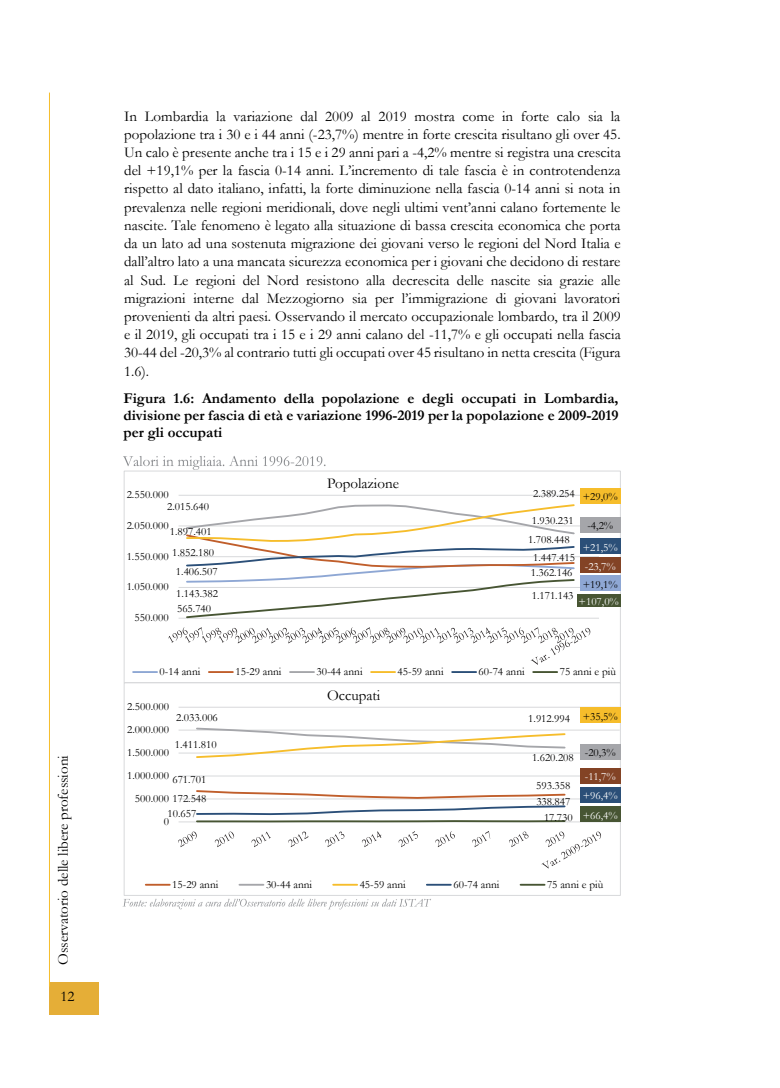
<style>
.page{position:relative;width:780px;height:1088px;background:#fff}
.page>*{position:absolute;margin:0;border:0;box-sizing:border-box;transform-origin:0 0}
.t1{font:15px/18.2px "Garamond";color:#000;text-align:justify}
.t2{font:700 15px/16.9px "Garamond";color:#000;text-align:justify}
.t3{font:11.25px "Garamond";color:#000}
.t4{font:11.25px "Garamond";color:#fff}
</style>
<div class="page">
<div style="left:49px;top:982px;width:50px;height:33px;background:#e5ae37"></div>
<hr style="left:49px;top:93px;width:1px;height:893px;background:#f6bd2b">
<img style="left:122px;top:893px;width:309px;height:17px">
<img style="left:123px;top:455px;width:218px;height:41px">
<div style="left:124px;top:471px;width:496px;height:212px;background:#fff"></div>
<hr style="left:178px;top:587px;width:421px;height:1px;background:#d8d9db">
<hr style="left:178px;top:556px;width:421px;height:1px;background:#d8d9db">
<hr style="left:178px;top:525px;width:421px;height:1px;background:#d8d9db">
<hr style="left:178px;top:495px;width:421px;height:1px;background:#d8d9db">
<hr style="left:178px;top:618px;width:421px;height:1px;background:#d8d9db">
<svg style="left:185px;top:504px;width:391px;height:115px"></svg>
<svg style="left:168px;top:627px;width:422px;height:38px"></svg>
<hr style="left:133px;top:671px;width:24px;height:2px;background:#8ea7d4">
<hr style="left:209px;top:671px;width:24px;height:2px;background:#c05e2b">
<hr style="left:290px;top:671px;width:24px;height:2px;background:#a5a6aa">
<hr style="left:371px;top:671px;width:24px;height:2px;background:#f6bd2b">
<hr style="left:452px;top:671px;width:24px;height:2px;background:#2b4f78">
<hr style="left:533px;top:671px;width:24px;height:2px;background:#475533">
<div style="left:124px;top:471px;width:496px;height:212px;border:1px solid #d8d9db"></div>
<div style="left:580px;top:488px;width:40px;height:16px;background:#f6bd2b"></div>
<div style="left:580px;top:539px;width:40px;height:15px;background:#2b4f78"></div>
<div style="left:580px;top:517px;width:40px;height:16px;background:#a5a6aa"></div>
<div style="left:577px;top:594px;width:43px;height:13px;background:#475533"></div>
<div style="left:580px;top:557px;width:40px;height:16px;background:#834325"></div>
<div style="left:580px;top:575px;width:40px;height:16px;background:#8ea7d4"></div>
<div style="left:124px;top:683px;width:496px;height:212px;background:#fff"></div>
<hr style="left:178px;top:798px;width:441px;height:1px;background:#d8d9db">
<hr style="left:178px;top:775px;width:441px;height:1px;background:#d8d9db">
<hr style="left:178px;top:753px;width:441px;height:1px;background:#d8d9db">
<hr style="left:178px;top:730px;width:441px;height:1px;background:#d8d9db">
<hr style="left:178px;top:707px;width:441px;height:1px;background:#d8d9db">
<hr style="left:178px;top:821px;width:441px;height:1px;background:#d8d9db">
<svg style="left:195px;top:727px;width:371px;height:31px"></svg>
<svg style="left:195px;top:790px;width:371px;height:33px"></svg>
<svg style="left:178px;top:832px;width:19px;height:15px"></svg>
<svg style="left:215px;top:832px;width:19px;height:15px"></svg>
<svg style="left:251px;top:832px;width:20px;height:15px"></svg>
<svg style="left:288px;top:831px;width:20px;height:16px"></svg>
<svg style="left:325px;top:832px;width:19px;height:15px"></svg>
<svg style="left:362px;top:831px;width:19px;height:16px"></svg>
<svg style="left:398px;top:831px;width:20px;height:16px"></svg>
<svg style="left:435px;top:831px;width:20px;height:16px"></svg>
<svg style="left:472px;top:831px;width:18px;height:16px"></svg>
<svg style="left:509px;top:831px;width:19px;height:16px"></svg>
<svg style="left:541px;top:832px;width:60px;height:36px"></svg>
<hr style="left:146px;top:884px;width:24px;height:2px;background:#c05e2b">
<hr style="left:239px;top:884px;width:24px;height:2px;background:#a5a6aa">
<hr style="left:333px;top:884px;width:24px;height:2px;background:#f6bd2b">
<hr style="left:427px;top:884px;width:24px;height:2px;background:#2b4f78">
<hr style="left:520px;top:884px;width:24px;height:2px;background:#475533">
<div style="left:124px;top:682px;width:496px;height:214px;border:1px solid #d8d9db"></div>
<div style="left:580px;top:707px;width:40px;height:16px;background:#f6bd2b"></div>
<div style="left:580px;top:787px;width:40px;height:16px;background:#2b4f78"></div>
<div style="left:580px;top:744px;width:40px;height:15px;background:#a5a6aa"></div>
<div style="left:580px;top:806px;width:40px;height:16px;background:#475533"></div>
<div style="left:580px;top:768px;width:40px;height:16px;background:#834325"></div>
<p class="t1" style="left:53px;top:965px;width:211px;rotate:-90deg">Osservatorio delle libere professioni</p>
<p class="t1" style="left:60px;top:987px;width:16px">12</p>
<p class="t1" style="left:124px;top:106px;width:498px">In Lombardia la variazione dal 2009 al 2019 mostra come in forte calo sia la popolazione tra i 30 e i 44 anni (-23,7%) mentre in forte crescita risultano gli over 45.<br>Un calo è presente anche tra i 15 e i 29 anni pari a -4,2% mentre si registra una crescita del +19,1% per la fascia 0-14 anni. L’incremento di tale fascia è in controtendenza rispetto al dato italiano, infatti, la forte diminuzione nella fascia 0-14 anni si nota in prevalenza nelle regioni meridionali, dove negli ultimi vent’anni calano fortemente le nascite. Tale fenomeno è legato alla situazione di bassa crescita economica che porta da un lato ad una sostenuta migrazione dei giovani verso le regioni del Nord Italia e dall’altro lato a una mancata sicurezza economica per i giovani che decidono di restare al Sud. Le regioni del Nord resistono alla decrescita delle nascite sia grazie alle migrazioni interne dal Mezzogiorno sia per l’immigrazione di giovani lavoratori provenienti da altri paesi. Osservando il mercato occupazionale lombardo, tra il 2009 e il 2019, gli occupati tra i 15 e i 29 anni calano del -11,7% e gli occupati nella fascia 30-44 del -20,3% al contrario tutti gli occupati over 45 risultano in netta crescita (Figura 1.6).</p>
<p class="t2" style="left:123px;top:390px;width:496px">Figura 1.6: Andamento della popolazione e degli occupati in Lombardia, divisione per fascia di età e variazione 1996-2019 per la popolazione e 2009-2019 per gli occupati</p>
<p class="t3" style="left:127px;top:487px;width:43px">2.550.000</p>
<p class="t3" style="left:167px;top:499px;width:43px">2.015.640</p>
<p class="t3" style="left:127px;top:518px;width:43px">2.050.000</p>
<p class="t3" style="left:170px;top:524px;width:43px">1.897.401</p>
<p class="t3" style="left:172px;top:545px;width:43px">1.852.180</p>
<p class="t3" style="left:127px;top:549px;width:43px">1.550.000</p>
<p class="t3" style="left:127px;top:579px;width:43px">1.050.000</p>
<p class="t3" style="left:134px;top:610px;width:36px">550.000</p>
<p class="t3" style="left:176px;top:564px;width:43px">1.406.507</p>
<p class="t3" style="left:176px;top:586px;width:43px">1.143.382</p>
<p class="t3" style="left:177px;top:601px;width:36px">565.740</p>
<p class="t1" style="left:327px;top:473px;width:73px">Popolazione</p>
<p class="t3" style="left:533px;top:486px;width:43px">2.389.254</p>
<p class="t3" style="left:532px;top:513px;width:43px">1.930.231</p>
<p class="t3" style="left:528px;top:532px;width:43px">1.708.448</p>
<p class="t3" style="left:533px;top:550px;width:43px">1.447.415</p>
<p class="t3" style="left:530px;top:565px;width:43px">1.362.146</p>
<p class="t3" style="left:582px;top:489px;width:36px">+29,0%</p>
<p class="t3" style="left:587px;top:518px;width:27px">-4,2%</p>
<p class="t4" style="left:582px;top:539px;width:36px">+21,5%</p>
<p class="t4" style="left:584px;top:558px;width:33px">-23,7%</p>
<p class="t3" style="left:582px;top:576px;width:36px">+19,1%</p>
<p class="t3" style="left:531px;top:588px;width:43px">1.171.143</p>
<p class="t4" style="left:578px;top:593px;width:42px">+107,0%</p>
<p class="t3" style="left:160px;top:664px;width:42px">0-14 anni</p>
<p class="t3" style="left:235px;top:664px;width:48px">15-29 anni</p>
<p class="t3" style="left:316px;top:664px;width:48px">30-44 anni</p>
<p class="t3" style="left:397px;top:664px;width:48px">45-59 anni</p>
<p class="t3" style="left:478px;top:664px;width:48px">60-74 anni</p>
<p class="t3" style="left:559px;top:664px;width:58px">75 anni e più</p>
<p class="t3" style="left:127px;top:699px;width:43px">2.500.000</p>
<p class="t3" style="left:176px;top:710px;width:43px">2.033.006</p>
<p class="t3" style="left:127px;top:722px;width:43px">2.000.000</p>
<p class="t3" style="left:175px;top:737px;width:43px">1.411.810</p>
<p class="t3" style="left:127px;top:745px;width:43px">1.500.000</p>
<p class="t3" style="left:127px;top:768px;width:43px">1.000.000</p>
<p class="t3" style="left:172px;top:772px;width:36px">671.701</p>
<p class="t1" style="left:327px;top:685px;width:55px">Occupati</p>
<p class="t3" style="left:528px;top:711px;width:43px">1.912.994</p>
<p class="t3" style="left:532px;top:750px;width:43px">1.620.208</p>
<p class="t3" style="left:536px;top:778px;width:36px">593.358</p>
<p class="t3" style="left:135px;top:791px;width:73px">500.000 172.548</p>
<p class="t3" style="left:536px;top:794px;width:36px">338.847</p>
<p class="t3" style="left:168px;top:806px;width:30px">10.657</p>
<p class="t3" style="left:544px;top:809px;width:30px">17.730</p>
<p class="t3" style="left:164px;top:814px;width:7px">0</p>
<p class="t3" style="left:582px;top:708px;width:36px">+35,5%</p>
<p class="t3" style="left:584px;top:745px;width:33px">-20,3%</p>
<p class="t4" style="left:584px;top:769px;width:33px">-11,7%</p>
<p class="t4" style="left:582px;top:788px;width:36px">+96,4%</p>
<p class="t4" style="left:582px;top:807px;width:36px">+66,4%</p>
<p class="t3" style="left:172px;top:877px;width:48px">15-29 anni</p>
<p class="t3" style="left:266px;top:877px;width:48px">30-44 anni</p>
<p class="t3" style="left:359px;top:877px;width:48px">45-59 anni</p>
<p class="t3" style="left:453px;top:877px;width:48px">60-74 anni</p>
<p class="t3" style="left:547px;top:877px;width:58px">75 anni e più</p>
</div>
